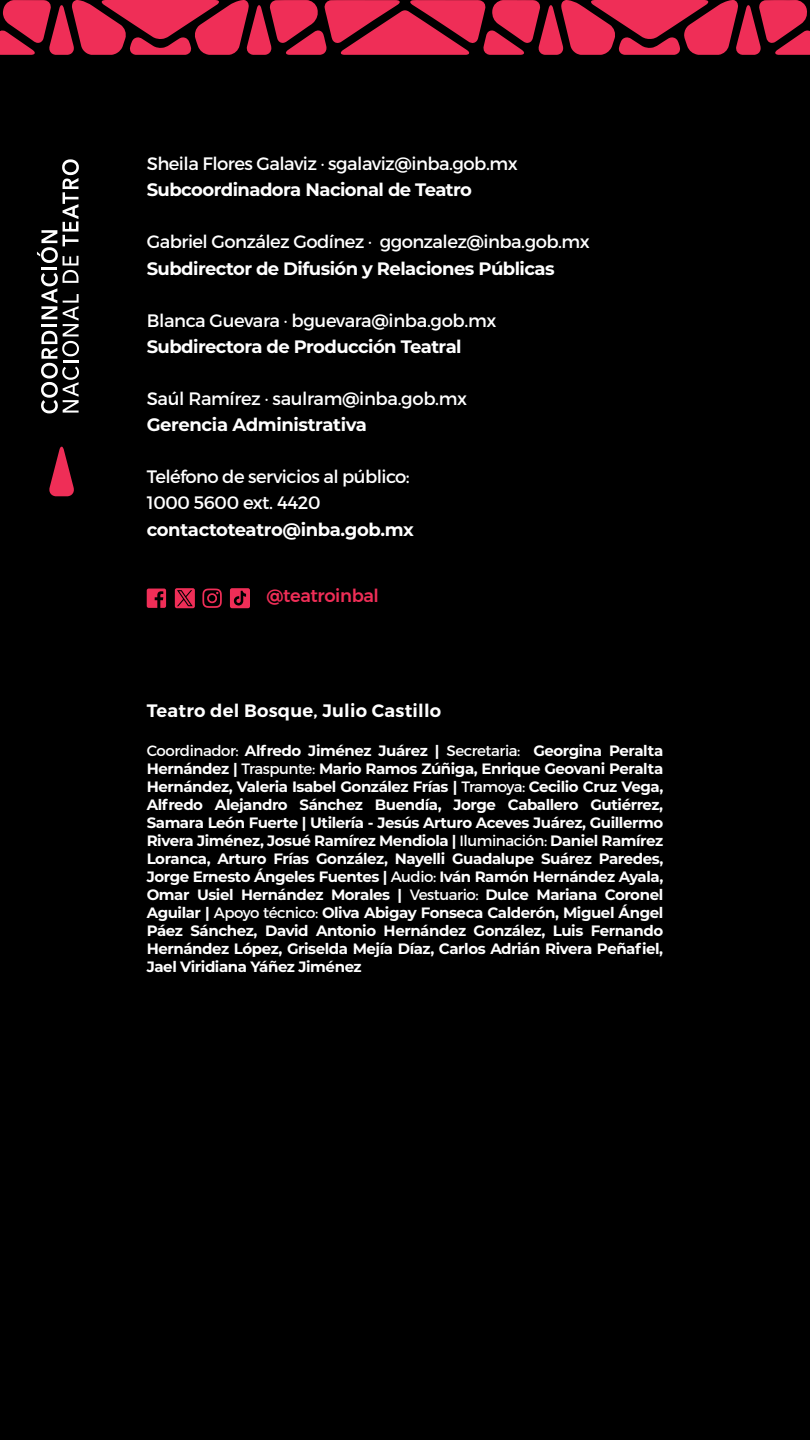
<style>
.page{position:relative;width:810px;height:1440px;background:#000}
.page>*{position:absolute;margin:0;border:0;box-sizing:border-box;transform-origin:0 0}
.t1{font:18px/26.1px "Montserrat";letter-spacing:-.03em;color:#fff}
.t2{font:700 18px "Montserrat";letter-spacing:-.03em;color:#fff}
.t3{font:600 18px "Montserrat";letter-spacing:.01em;color:#fff}
.t4{font:500 17.85px "Montserrat";letter-spacing:-.02em;color:#ef2e57}
.t5{font:700 15px/18px "Montserrat";letter-spacing:-.03em;color:#fff;text-align:justify}
.s1{font-weight:400}
</style>
<div class="page">
<svg style="left:37px;top:159px;width:42px;height:254px"></svg>
<svg style="left:49px;top:446px;width:25px;height:50px"></svg>
<svg style="left:0;top:0;width:810px;height:55px"></svg>
<svg style="left:175px;top:588px;width:20px;height:20px"></svg>
<svg style="left:202px;top:589px;width:20px;height:19px"></svg>
<svg style="left:147px;top:589px;width:19px;height:19px"></svg>
<svg style="left:230px;top:588px;width:20px;height:20px"></svg>
<p class="t1" style="left:147px;top:151px;width:372px">Sheila Flores Galaviz · sgalaviz@inba.gob.mx</p>
<p class="t2" style="left:147px;top:177px;width:327px">Subcoordinadora Nacional de Teatro</p>
<p class="t1" style="left:147px;top:229px;width:445px">Gabriel González Godínez · ggonzalez@inba.gob.mx</p>
<p class="t2" style="left:147px;top:255px;width:409px">Subdirector de Difusión y Relaciones Públicas</p>
<p class="t1" style="left:147px;top:307px;width:351px">Blanca Guevara · bguevara@inba.gob.mx</p>
<p class="t2" style="left:147px;top:333px;width:316px">Subdirectora de Producción Teatral</p>
<p class="t1" style="left:147px;top:386px;width:322px">Saúl Ramírez · saulram@inba.gob.mx</p>
<p class="t2" style="left:147px;top:412px;width:222px">Gerencia Administrativa</p>
<p class="t1" style="left:147px;top:464px;width:265px">Teléfono de servicios al público:<br>1000 5600 ext. 4420</p>
<p class="t2" style="left:147px;top:516px;width:269px">contactoteatro@inba.gob.mx</p>
<p class="t4" style="left:267px;top:582px;width:114px">@teatroinbal</p>
<p class="t3" style="left:147px;top:699px;width:296px">Teatro del Bosque, Julio Castillo</p>
<p class="t5" style="left:147px;top:741px;width:518px"><span class="s1">Coordinador:</span> Alfredo Jiménez Juárez | <span class="s1">Secretaria:</span> Georgina Peralta Hernández | <span class="s1">Traspunte:</span> Mario Ramos Zúñiga, Enrique Geovani Peralta Hernández, Valeria Isabel González Frías | <span class="s1">Tramoya:</span> Cecilio Cruz Vega, Alfredo Alejandro Sánchez Buendía, Jorge Caballero Gutiérrez, Samara León Fuerte | Utilería - Jesús Arturo Aceves Juárez, Guillermo Rivera Jiménez, Josué Ramírez Mendiola | <span class="s1">Iluminación:</span> Daniel Ramírez Loranca, Arturo Frías González, Nayelli Guadalupe Suárez Paredes, Jorge Ernesto Ángeles Fuentes | <span class="s1">Audio:</span> Iván Ramón Hernández Ayala, Omar Usiel Hernández Morales | <span class="s1">Vestuario:</span> Dulce Mariana Coronel Aguilar | <span class="s1">Apoyo técnico:</span> Oliva Abigay Fonseca Calderón, Miguel Ángel Páez Sánchez, David Antonio Hernández González, Luis Fernando Hernández López, Griselda Mejía Díaz, Carlos Adrián Rivera Peñafiel, Jael Viridiana Yáñez Jiménez</p>
</div>
